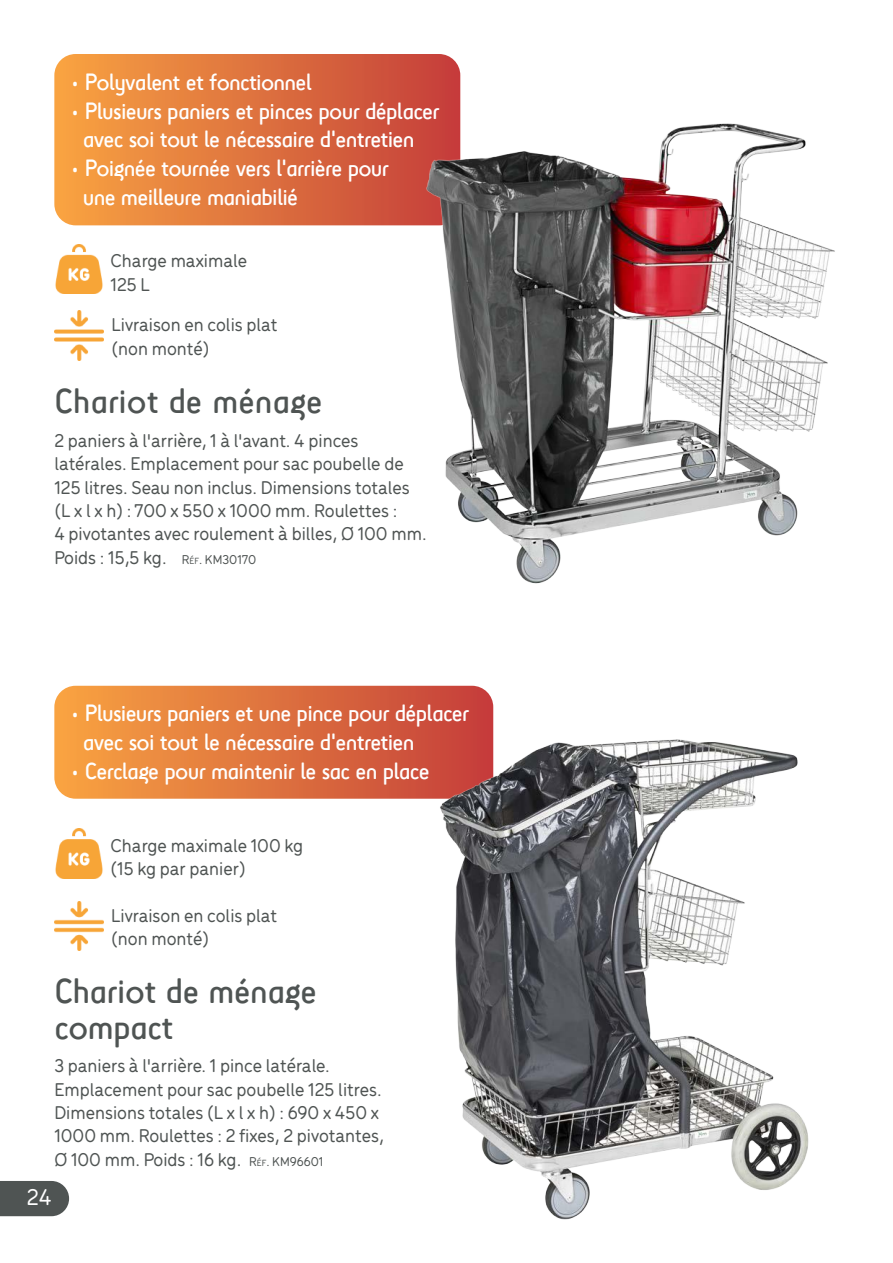
<style>
.page{position:relative;width:893px;height:1263px;background:#fff}
.page>*{position:absolute;margin:0;border:0;box-sizing:border-box;transform-origin:0 0}
.t1{font:36px/36px "Sci Fly Sans";letter-spacing:-.01em;color:#4f5453}
.t2{font:24px/28.8px "Sci Fly Sans";letter-spacing:-.03em;color:#fff}
.t3{font:500 24px "Menco";color:#fff}
.t4{font:500 19.5px/23.4px "Menco";color:#4f5453}
.t5{font:500 13.5px "Menco";color:#4f5453}
.s1{font-size:9.45px}
</style>
<div class="page">
<div style="left:54px;top:54px;width:406px;height:171px;background:linear-gradient(to right,#f8a542,#c43e3b);border-radius:21px"></div>
<svg style="left:54px;top:686px;width:439px;height:113px;background:#e37c3f"></svg>
<img style="left:405px;top:85px;width:430px;height:499px">
<img style="left:398px;top:686px;width:411px;height:534px">
<img style="left:55px;top:244px;width:48px;height:50px">
<img style="left:55px;top:829px;width:48px;height:49px">
<img style="left:54px;top:901px;width:50px;height:50px">
<img style="left:54px;top:311px;width:50px;height:49px">
<div style="left:0;top:1181px;width:69px;height:35px;background:#4f5453"></div>
<p class="t2" style="left:71px;top:67px;width:243px">• Polyvalent et fonctionnel</p>
<p class="t2" style="left:71px;top:96px;width:370px;text-align:center">• Plusieurs paniers et pinces pour déplacer avec soi tout le nécessaire d'entretien</p>
<p class="t2" style="left:83px;top:154px;width:308px;text-indent:-12px">• Poignée tournée vers l'arrière pour une meilleure maniabilié</p>
<p class="t4" style="left:111px;top:248px;width:138px">Charge maximale<br>125 L</p>
<p class="t4" style="left:112px;top:312px;width:167px">Livraison en colis plat (non monté)</p>
<h1 class="t1" style="left:54px;top:382px;width:270px">Chariot de ménage</h1>
<p class="t4" style="left:54px;top:427px;width:374px">2 paniers à l'arrière, 1 à l'avant. 4 pinces latérales. Emplacement pour sac poubelle de 125 litres. Seau non inclus. Dimensions totales (L x l x h) : 700 x 550 x 1000 mm. Roulettes :<br>4 pivotantes avec roulement à billes, Ø 100 mm.<br>Poids : 15,5 kg.</p>
<p class="t5" style="left:182px;top:550px;width:76px">R<span class="s1">éf</span>. KM30170</p>
<p class="t2" style="left:83px;top:699px;width:388px;text-indent:-12px">• Plusieurs paniers et une pince pour déplacer avec soi tout le nécessaire d'entretien</p>
<p class="t2" style="left:71px;top:756px;width:360px">• Cerclage pour maintenir le sac en place</p>
<p class="t4" style="left:111px;top:832px;width:194px">Charge maximale 100 kg (15 kg par panier)</p>
<p class="t4" style="left:111px;top:902px;width:167px">Livraison en colis plat (non monté)</p>
<h1 class="t1" style="left:54px;top:973px;width:264px">Chariot de ménage compact</h1>
<p class="t4" style="left:54px;top:1053px;width:331px">3 paniers à l'arrière. 1 pince latérale.<br>Emplacement pour sac poubelle 125 litres.<br>Dimensions totales (L x l x h) : 690 x 450 x 1000 mm. Roulettes : 2 fixes, 2 pivotantes, Ø 100 mm. Poids : 16 kg.</p>
<p class="t5" style="left:249px;top:1152px;width:76px">R<span class="s1">éf</span>. KM96601</p>
<p class="t3" style="left:27px;top:1180px;width:26px">24</p>
</div>
